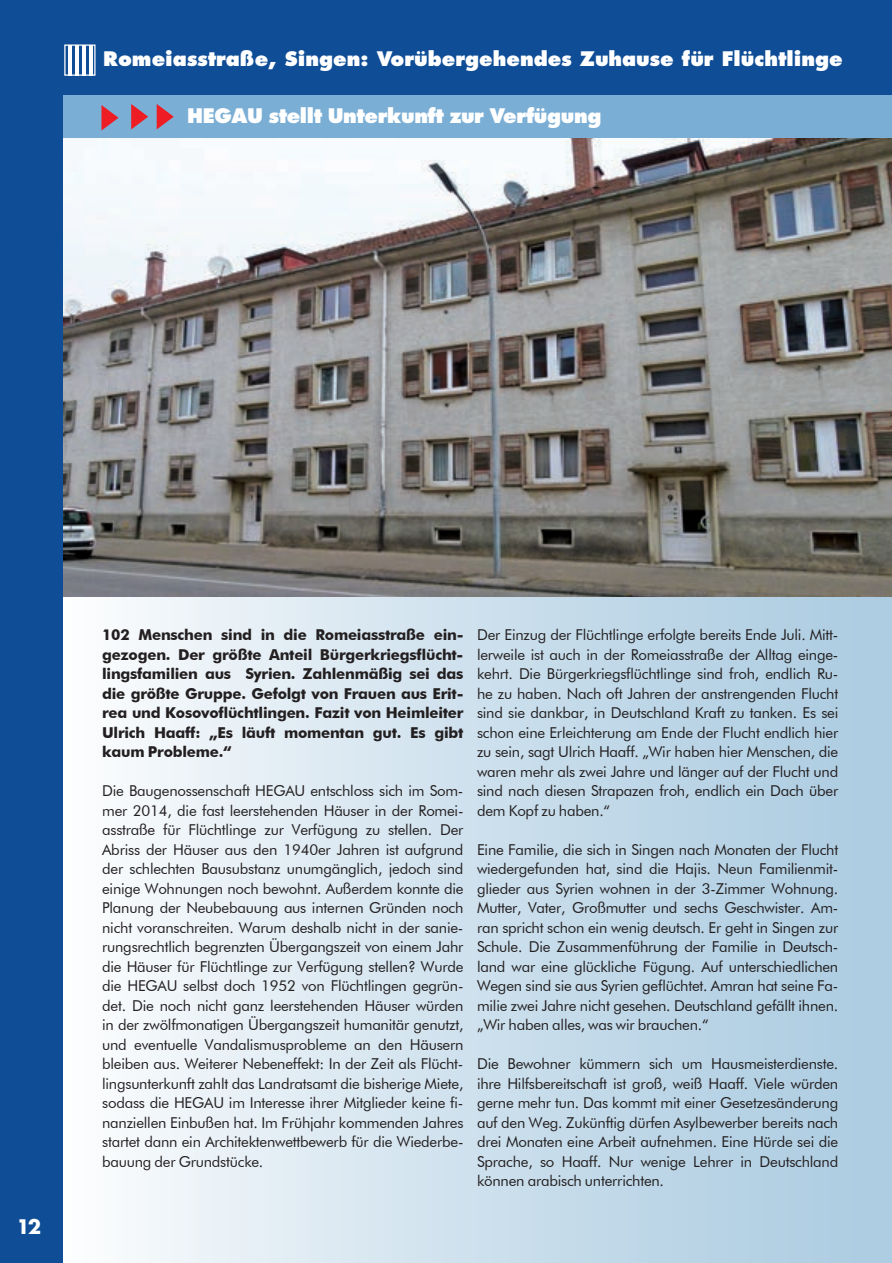
<style>
.page{position:relative;width:892px;height:1263px;background:#fff}
.page>*{position:absolute;margin:0;border:0;box-sizing:border-box;transform-origin:0 0}
.t1{font:800 19.5px "Futura";color:#fff}
.t2{font:800 19.5px "Futura";letter-spacing:-.02em;color:#fff}
.t3{font:700 19.5px "Futura";color:#fff}
.t4{font:15px/19.5px "Futura BT";letter-spacing:-.015em;color:#231f20;text-align:justify}
.t5{font:700 15px/19.5px "Futura BT";letter-spacing:-.015em;color:#231f20;text-align:justify}
</style>
<div class="page">
<div style="left:62px;top:594px;width:830px;height:669px;background:linear-gradient(to right,#f9fbfc,#a7c8df)"></div>
<div style="left:47px;top:94px;width:845px;height:47px;background:#7baed5"></div>
<svg style="left:101px;top:105px;width:18px;height:26px"></svg>
<svg style="left:131px;top:104px;width:17px;height:25px"></svg>
<svg style="left:157px;top:104px;width:17px;height:25px"></svg>
<div style="left:3px;top:0;width:889px;height:95px;background:#0f4d96"></div>
<img style="left:63px;top:138px;width:829px;height:458px">
<div style="left:0;top:0;width:63px;height:1263px;background:#0f4d96"></div>
<hr style="left:68px;top:45px;width:4px;height:30px;background:#fff">
<hr style="left:75px;top:45px;width:4px;height:30px;background:#fff">
<hr style="left:82px;top:45px;width:4px;height:30px;background:#fff">
<hr style="left:89px;top:45px;width:4px;height:30px;background:#fff">
<div style="left:64px;top:44px;width:32px;height:32px;border:1px solid #fff"></div>
<h1 class="t1" style="left:103px;top:47px;width:741px">Romeiasstraße, Singen: Vorübergehendes Zuhause für Flüchtlinge</h1>
<h1 class="t2" style="left:187px;top:104px;width:416px">HEGAU stellt Unterkunft zur Verfügung</h1>
<h1 class="t3" style="left:16px;top:1213px;width:26px">12</h1>
<p class="t5" style="left:102px;top:625px;width:363px">102 Menschen sind in die Romeiasstraße ein&shy;gezogen. Der größte Anteil Bürgerkriegsflücht&shy;lingsfamilien aus Syrien. Zahlenmäßig sei das die größte Gruppe. Gefolgt von Frauen aus Erit&shy;rea und Kosovoflüchtlingen. Fazit von Heimleiter Ulrich Haaff: „Es läuft momentan gut. Es gibt kaum Probleme.“</p>
<p class="t4" style="left:102px;top:781px;width:363px">Die Baugenossenschaft HEGAU entschloss sich im Som&shy;mer 2014, die fast leerstehenden Häuser in der Romei&shy;asstraße für Flüchtlinge zur Verfügung zu stellen. Der Abriss der Häuser aus den 1940er Jahren ist aufgrund der schlechten Bausubstanz unumgänglich, jedoch sind einige Wohnungen noch bewohnt. Außerdem konnte die Planung der Neubebauung aus internen Gründen noch nicht voranschreiten. Warum deshalb nicht in der sanie&shy;rungsrechtlich begrenzten Übergangszeit von einem Jahr die Häuser für Flüchtlinge zur Verfügung stellen? Wurde die HEGAU selbst doch 1952 von Flüchtlingen gegrün&shy;det. Die noch nicht ganz leerstehenden Häuser würden in der zwölfmonatigen Übergangszeit humanitär genutzt, und eventuelle Vandalismusprobleme an den Häusern bleiben aus. Weiterer Nebeneffekt: In der Zeit als Flücht&shy;lingsunterkunft zahlt das Landratsamt die bisherige Miete, sodass die HEGAU im Interesse ihrer Mitglieder keine fi&shy;nanziellen Einbußen hat. Im Frühjahr kommenden Jahres startet dann ein Architektenwettbewerb für die Wiederbe&shy;bauung der Grundstücke.</p>
<p class="t4" style="left:477px;top:625px;width:363px">Der Einzug der Flüchtlinge erfolgte bereits Ende Juli. Mitt&shy;lerweile ist auch in der Romeiasstraße der Alltag einge&shy;kehrt. Die Bürgerkriegsflüchtlinge sind froh, endlich Ru&shy;he zu haben. Nach oft Jahren der anstrengenden Flucht sind sie dankbar, in Deutschland Kraft zu tanken. Es sei schon eine Erleichterung am Ende der Flucht endlich hier zu sein, sagt Ulrich Haaff. „Wir haben hier Menschen, die waren mehr als zwei Jahre und länger auf der Flucht und sind nach diesen Strapazen froh, endlich ein Dach über dem Kopf zu haben.“</p>
<p class="t4" style="left:477px;top:839px;width:363px">Eine Familie, die sich in Singen nach Monaten der Flucht wiedergefunden hat, sind die Hajis. Neun Familienmit&shy;glieder aus Syrien wohnen in der 3-Zimmer Wohnung.<br>Mutter, Vater, Großmutter und sechs Geschwister. Am&shy;ran spricht schon ein wenig deutsch. Er geht in Singen zur Schule. Die Zusammenführung der Familie in Deutsch&shy;land war eine glückliche Fügung. Auf unterschiedlichen Wegen sind sie aus Syrien geflüchtet. Amran hat seine Fa&shy;milie zwei Jahre nicht gesehen. Deutschland gefällt ihnen. „Wir haben alles, was wir brauchen.“</p>
<p class="t4" style="left:477px;top:1054px;width:363px">Die Bewohner kümmern sich um Hausmeisterdienste. ihre Hilfsbereitschaft ist groß, weiß Haaff. Viele würden gerne mehr tun. Das kommt mit einer Gesetzesänderung auf den Weg. Zukünftig dürfen Asylbewerber bereits nach drei Monaten eine Arbeit aufnehmen. Eine Hürde sei die Sprache, so Haaff. Nur wenige Lehrer in Deutschland können arabisch unterrichten.</p>
</div>
